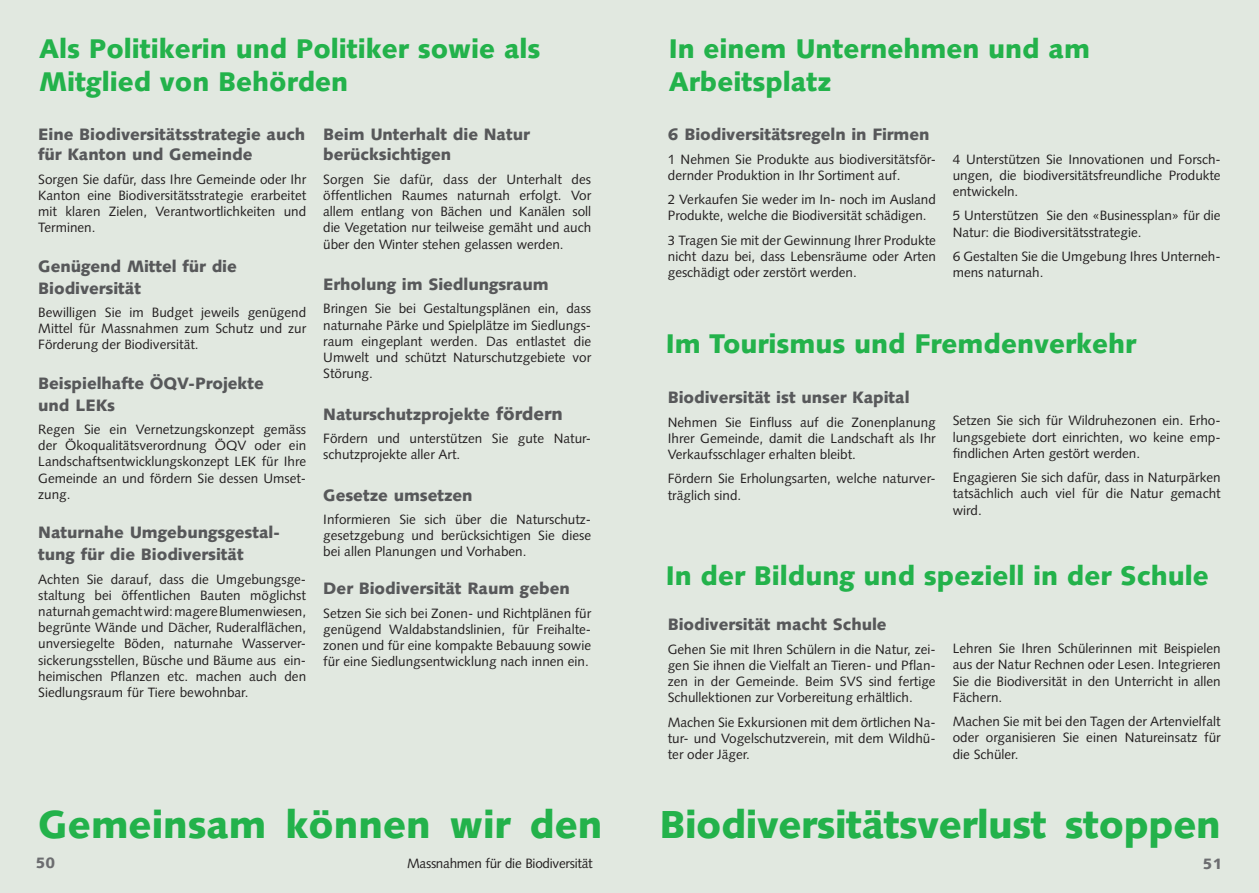
<style>
.page{position:relative;width:1259px;height:893px;background:#e1e8e0}
.page>*{position:absolute;margin:0;border:0;box-sizing:border-box;transform-origin:0 0}
.t1{font:900 39px "Syntax LT";letter-spacing:-.01em;color:#23b24b}
.t2{font:900 27px/32.4px "Syntax LT";color:#23b24b}
.t3{font:900 16.5px/21.6px "Syntax LT";letter-spacing:-.005em;color:#57585a}
.t4{font:900 15px "Syntax LT";color:#6c6d70}
.t5{font:13.5px/16.2px "Syntax LT";color:#231f20;text-align:justify}
.t6{font:13.5px "Syntax LT";letter-spacing:-.02em;color:#231f20}
.s1{font-size:18px}
</style>
<div class="page">
<h2 class="t2" style="left:39px;top:33px;width:503px">Als Politikerin und Politiker sowie als<br>Mitglied von Behörden</h2>
<p class="t3" style="left:38px;top:124px;width:268px;line-height:20.7px">Eine Biodiversitätsstrategie auch für Kanton und Gemeinde</p>
<p class="t5" style="left:38px;top:171px;width:269px">Sorgen Sie dafür, dass Ihre Gemeinde oder Ihr Kanton eine Biodiversitätsstrategie erarbeitet mit klaren Zielen, Verantwortlichkeiten und Terminen.</p>
<p class="t3" style="left:38px;top:256px;width:200px">Genügend Mittel für die<br>Biodiversität</p>
<p class="t5" style="left:38px;top:304px;width:269px">Bewilligen Sie im Budget jeweils genügend Mittel für Massnahmen zum Schutz und zur Förderung der Biodiversität.</p>
<p class="t3" style="left:38px;top:373px;width:227px">Beispielhafte ÖQV-Projekte und LEKs</p>
<p class="t5" style="left:38px;top:421px;width:269px">Regen Sie ein Vernetzungskonzept gemäss der Ökoqualitätsverordnung ÖQV oder ein Landschaftsentwicklungskonzept LEK für Ihre Gemeinde an und fördern Sie dessen Umset&shy;zung.</p>
<p class="t3" style="left:38px;top:522px;width:243px">Naturnahe Umgebungsgestal&shy;tung für die Biodiversität</p>
<p class="t5" style="left:38px;top:571px;width:269px">Achten Sie darauf, dass die Umgebungsge&shy;staltung bei öffentlichen Bauten möglichst naturnah gemacht wird: magere Blumenwiesen, begrünte Wände und Dächer, Ruderalflächen, unversiegelte Böden, naturnahe Wasserver&shy;sickerungsstellen, Büsche und Bäume aus ein&shy;heimischen Pflanzen etc. machen auch den Siedlungsraum für Tiere bewohnbar.</p>
<p class="t3" style="left:323px;top:124px;width:208px;line-height:20.7px">Beim Unterhalt die Natur berücksichtigen</p>
<p class="t5" style="left:323px;top:171px;width:269px">Sorgen Sie dafür, dass der Unterhalt des öffentlichen Raumes naturnah erfolgt. Vor allem entlang von Bächen und Kanälen soll die Vegetation nur teilweise gemäht und auch über den Winter stehen gelassen werden.</p>
<p class="t3" style="left:323px;top:274px;width:227px">Erholung im Siedlungsraum</p>
<p class="t5" style="left:323px;top:301px;width:269px">Bringen Sie bei Gestaltungsplänen ein, dass naturnahe Pärke und Spielplätze im Siedlungs&shy;raum eingeplant werden. Das entlastet die Umwelt und schützt Naturschutzgebiete vor Störung.</p>
<p class="t3" style="left:323px;top:403px;width:241px">Naturschutzprojekte <span class="s1">fördern</span></p>
<p class="t5" style="left:323px;top:430px;width:269px">Fördern und unterstützen Sie gute Natur&shy;schutzprojekte aller Art.</p>
<p class="t3" style="left:323px;top:484px;width:151px">Gesetze umsetzen</p>
<p class="t5" style="left:323px;top:511px;width:269px">Informieren Sie sich über die Naturschutz&shy;gesetzgebung und berücksichtigen Sie diese bei allen Planungen und Vorhaben.</p>
<p class="t3" style="left:323px;top:578px;width:248px">Der Biodiversität Raum geben</p>
<p class="t5" style="left:323px;top:605px;width:269px">Setzen Sie sich bei Zonen- und Richtplänen für genügend Waldabstandslinien, für Freihalte&shy;zonen und für eine kompakte Bebauung sowie für eine Siedlungsentwicklung nach innen ein.</p>
<h2 class="t2" style="left:669px;top:33px;width:422px">In einem Unternehmen und am<br>Arbeitsplatz</h2>
<p class="t3" style="left:668px;top:124px;width:263px">6 Biodiversitätsregeln in Firmen</p>
<p class="t5" style="left:668px;top:151px;width:269px">1 Nehmen Sie Produkte aus biodiversitätsför&shy;dernder Produktion in Ihr Sortiment auf.</p>
<p class="t5" style="left:668px;top:191px;width:269px">2 Verkaufen Sie weder im In- noch im Ausland<br>Produkte, welche die Biodiversität schädigen.</p>
<p class="t5" style="left:668px;top:232px;width:269px">3 Tragen Sie mit der Gewinnung Ihrer Produkte nicht dazu bei, dass Lebensräume oder Arten geschädigt oder zerstört werden.</p>
<p class="t5" style="left:952px;top:151px;width:269px">4 Unterstützen Sie Innovationen und Forsch&shy;ungen, die biodiversitätsfreundliche Produkte entwickeln.</p>
<p class="t5" style="left:952px;top:208px;width:269px">5 Unterstützen Sie den «Businessplan» für die<br>Natur: die Biodiversitätsstrategie.</p>
<p class="t5" style="left:952px;top:248px;width:269px">6 Gestalten Sie die Umgebung Ihres Unterneh&shy;mens naturnah.</p>
<h2 class="t2" style="left:666px;top:327px;width:472px">Im Tourismus und Fremdenverkehr</h2>
<p class="t3" style="left:668px;top:387px;width:243px">Biodiversität ist unser Kapital</p>
<p class="t5" style="left:668px;top:414px;width:269px">Nehmen Sie Einfluss auf die Zonenplanung Ihrer Gemeinde, damit die Landschaft als Ihr Verkaufsschlager erhalten bleibt.</p>
<p class="t5" style="left:668px;top:471px;width:269px">Fördern Sie Erholungsarten, welche naturver&shy;träglich sind.</p>
<p class="t5" style="left:952px;top:413px;width:269px">Setzen Sie sich für Wildruhezonen ein. Erho&shy;lungsgebiete dort einrichten, wo keine emp&shy;findlichen Arten gestört werden.</p>
<p class="t5" style="left:952px;top:469px;width:269px">Engagieren Sie sich dafür, dass in Naturpärken tatsächlich auch viel für die Natur gemacht wird.</p>
<h2 class="t2" style="left:666px;top:559px;width:544px">In der Bildung und speziell in der Schule</h2>
<p class="t3" style="left:668px;top:614px;width:220px">Biodiversität macht Schule</p>
<p class="t5" style="left:668px;top:641px;width:269px">Gehen Sie mit Ihren Schülern in die Natur, zei&shy;gen Sie ihnen die Vielfalt an Tieren- und Pflan&shy;zen in der Gemeinde. Beim SVS sind fertige Schullektionen zur Vorbereitung erhältlich.</p>
<p class="t5" style="left:668px;top:714px;width:269px">Machen Sie Exkursionen mit dem örtlichen Na&shy;tur- und Vogelschutzverein, mit dem Wildhü&shy;ter oder Jäger.</p>
<p class="t5" style="left:952px;top:640px;width:269px">Lehren Sie Ihren Schülerinnen mit Beispielen aus der Natur Rechnen oder Lesen. Integrieren Sie die Biodiversität in den Unterricht in allen Fächern.</p>
<p class="t5" style="left:952px;top:713px;width:269px">Machen Sie mit bei den Tagen der Artenvielfalt oder organisieren Sie einen Natureinsatz für die Schüler.</p>
<h1 class="t1" style="left:38px;top:802px;width:565px">Gemeinsam können wir den</h1>
<h1 class="t1" style="left:659px;top:802px;width:563px">Biodiversitätsverlust stoppen</h1>
<p class="t4" style="left:36px;top:854px;width:21px">50</p>
<p class="t6" style="left:407px;top:855px;width:187px">Massnahmen für die Biodiversität</p>
<p class="t4" style="left:1203px;top:855px;width:21px">51</p>
</div>
